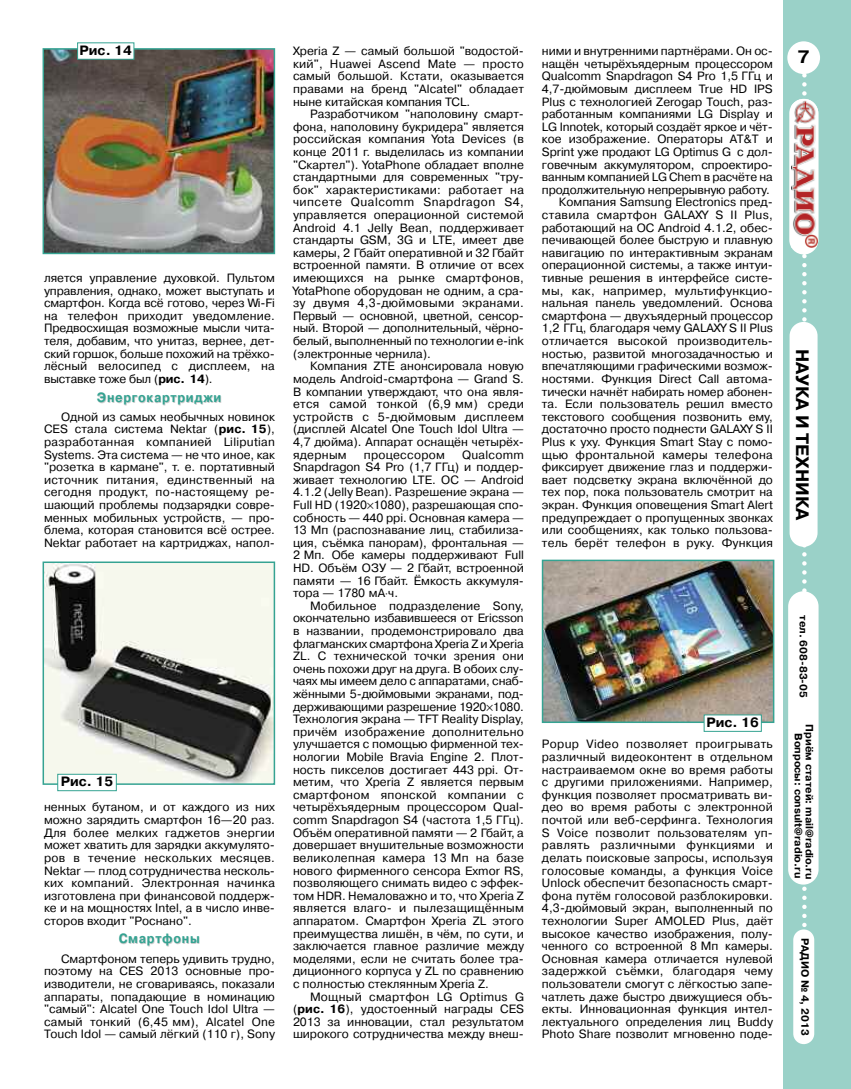
<style>
.page{position:relative;width:851px;height:1089px;background:#fff}
.page>*{position:absolute;margin:0;border:0;box-sizing:border-box;transform-origin:0 0}
.t1{font:700 18px "Pragmatica C";color:#000}
.t2{font:700 13.5px "Pragmatica C";letter-spacing:.055em;color:#35a392;scale:.9 1}
.t3{font:700 13.5px "Pragmatica C";color:#000}
.t4{font:12px/12.6px "Pragmatica C";color:#000;text-align:justify}
.t5{font:12px "Pragmatica C";letter-spacing:.025em;color:#000}
.t6{font:700 10.5px/11.1px "Pragmatica C";color:#000;text-align:right}
.s1{font-weight:700}
</style>
<div class="page">
<div style="left:782px;top:0;width:68px;height:1089px;background:#9ad1c8"></div>
<svg style="left:802px;top:74px;width:4px;height:853px"></svg>
<div style="left:793px;top:929px;width:21px;height:115px;background:#fff;border-radius:10px"></div>
<div style="left:789px;top:322px;width:28px;height:225px;background:#fff;border-radius:14px"></div>
<div style="left:787px;top:41px;width:32px;height:33px;background:#fff;border-radius:50%"></div>
<div style="left:788px;top:591px;width:30px;height:293px;background:#fff;border-radius:15px"></div>
<div style="left:789px;top:99px;width:29px;height:155px;background:#fff;border-radius:15px"></div>
<img style="left:791px;top:99px;width:27px;height:149px">
<img style="left:46px;top:51px;width:226px;height:200px">
<div style="left:43px;top:48px;width:232px;height:206px;border:2px solid #35a392"></div>
<div style="left:78px;top:43px;width:56px;height:16px;background:#fff"></div>
<div style="left:77px;top:43px;width:57px;height:17px;border:1px solid #35a392"></div>
<img style="left:46px;top:564px;width:226px;height:218px">
<div style="left:43px;top:561px;width:232px;height:224px;border:2px solid #35a392"></div>
<div style="left:58px;top:774px;width:58px;height:16px;background:#fff"></div>
<div style="left:57px;top:774px;width:60px;height:17px;border:1px solid #35a392"></div>
<img style="left:544px;top:562px;width:227px;height:158px">
<div style="left:541px;top:559px;width:233px;height:164px;border:2px solid #35a392"></div>
<div style="left:704px;top:715px;width:57px;height:16px;background:#fff"></div>
<div style="left:703px;top:714px;width:58px;height:17px;border:1px solid #35a392"></div>
<p class="t3" style="left:79px;top:42px;width:54px">Рис. 14</p>
<p class="t4" style="left:44px;top:271px;width:232px">ляется управление духовкой. Пультом управления, однако, может выступать и смартфон. Когда всё готово, через Wi-Fi на телефон приходит уведомление.<br>Предвосхищая возможные мысли чита&shy;теля, добавим, что унитаз, вернее, дет&shy;ский горшок, больше похожий на трёхко&shy;лёсный велосипед с дисплеем, на выставке тоже был (<span class="s1">рис. 14</span>).</p>
<p class="t2" style="left:97px;top:390px;width:140px">Энергокартриджи</p>
<p class="t4" style="left:44px;top:410px;width:232px;text-indent:17px">Одной из самых необычных новинок CES стала система Nektar (<span class="s1">рис. 15</span>), разработанная компанией Liliputian Systems. Эта система — не что иное, как "розетка в кармане", т. е. портативный источник питания, единственный на сегодня продукт, по-настоящему ре&shy;шающий проблемы подзарядки совре&shy;менных мобильных устройств, — про&shy;блема, которая становится всё острее.<br>Nektar работает на картриджах, напол-</p>
<p class="t3" style="left:61px;top:773px;width:54px">Рис. 15</p>
<p class="t4" style="left:44px;top:801px;width:232px">ненных бутаном, и от каждого из них можно зарядить смартфон 16—20 раз.<br>Для более мелких гаджетов энергии может хватить для зарядки аккумулято&shy;ров в течение нескольких месяцев.<br>Nektar — плод сотрудничества несколь&shy;ких компаний. Электронная начинка изготовлена при финансовой поддерж&shy;ке и на мощностях Intel, а в число инве&shy;сторов входит "Роснано".</p>
<p class="t2" style="left:119px;top:930px;width:91px">Смартфоны</p>
<p class="t4" style="left:44px;top:952px;width:232px;text-indent:17px">Смартфоном теперь удивить трудно, поэтому на CES 2013 основные про&shy;изводители, не сговариваясь, показали аппараты, попадающие в номинацию "самый": Alcatel One Touch Idol Ultra — самый тонкий (6,45 мм), Alcatel One Touch Idol — самый лёгкий (110 г), Sony</p>
<p class="t4" style="left:293px;top:45px;width:232px">Xperia Z — самый большой "водостой&shy;кий", Huawei Ascend Mate — просто самый большой. Кстати, оказывается правами на бренд "Alcatel" обладает ныне китайская компания TCL.</p>
<p class="t4" style="left:293px;top:108px;width:232px;text-indent:17px">Разработчиком "наполовину смарт&shy;фона, наполовину букридера" является российская компания Yota Devices (в конце 2011 г. выделилась из компании "Скартел"). YotaPhone обладает вполне стандартными для современных "тру&shy;бок" характеристиками: работает на чипсете Qualcomm Snapdragon S4, управляется операционной системой Android 4.1 Jelly Bean, поддерживает стандарты GSM, 3G и LTE, имеет две камеры, 2 Гбайт оперативной и 32 Гбайт встроенной памяти. В отличие от всех имеющихся на рынке смартфонов, YotaPhone оборудован не одним, а сра&shy;зу двумя 4,3-дюймовыми экранами.<br>Первый — основной, цветной, сенсор&shy;ный. Второй — дополнительный, чёрно&shy;белый, выполненный по технологии e-ink (электронные чернила).</p>
<p class="t4" style="left:293px;top:360px;width:232px;text-indent:17px">Компания ZTE анонсировала новую модель Android-смартфона — Grand S.<br>В компании утверждают, что она явля&shy;ется самой тонкой (6,9 мм) среди устройств с 5-дюймовым дисплеем (дисплей Alcatel One Touch Idol Ultra — 4,7 дюйма). Аппарат оснащён четырёх&shy;ядерным</p>
<p class="t4" style="left:293px;top:448px;width:232px;text-indent:169px">Qualcomm Snapdragon S4 Pro (1,7 ГГц) и поддер&shy;живает технологию LTE. ОС — Android 4.1.2 (Jelly Bean). Разрешение экрана — Full HD (1920 1080), разрешающая спо&shy;собность — 440 ppi. Основная камера — 13 Мп (распознавание лиц, стабилиза&shy;ция, съёмка панорам), фронтальная — 2 Мп. Обе камеры поддерживают Full HD. Объём ОЗУ — 2 Гбайт, встроенной памяти — 16 Гбайт. Ёмкость аккумуля&shy;тора — 1780 мА⋅ч.</p>
<p class="t4" style="left:293px;top:599px;width:232px;text-indent:17px">Мобильное подразделение Sony, окончательно избавившееся от Ericsson в названии, продемонстрировало два флагманских смартфона Xperia Z и Xperia ZL. С технической точки зрения они очень похожи друг на друга. В обоих слу&shy;чаях мы имеем дело с аппаратами, снаб&shy;жёнными 5-дюймовыми экранами, под&shy;держивающими разрешение 1920 1080.<br>Технология экрана — TFT Reality Display, причём изображение дополнительно улучшается с помощью фирменной тех&shy;нологии Mobile Bravia Engine 2. Плот&shy;ность пикселов достигает 443 ppi. От&shy;метим, что Xperia Z является первым смартфоном японской компании с четырёхъядерным процессором Qual&shy;comm Snapdragon S4 (частота 1,5 ГГц).<br>Объём оперативной памяти — 2 Гбайт, а довершает внушительные возможности великолепная камера 13 Мп на базе нового фирменного сенсора Exmor RS, позволяющего снимать видео с эффек&shy;том HDR. Немаловажно и то, что Xperia Z является влаго- и пылезащищённым аппаратом. Смартфон Xperia ZL этого преимущества лишён, в чём, по сути, и заключается главное различие между моделями, если не считать более тра&shy;диционного корпуса у ZL по сравнению с полностью стеклянным Xperia Z.</p>
<p class="t4" style="left:293px;top:990px;width:232px;text-indent:17px">Мощный смартфон LG Optimus G (<span class="s1">рис. 16</span>), удостоенный награды CES 2013 за инновации, стал результатом широкого сотрудничества между внеш-</p>
<p class="t5" style="left:364px;top:447px;width:83px">процессором</p>
<p class="t4" style="left:542px;top:45px;width:232px;text-align:right">ними и внутренними партнёрами. Он ос&shy;нащён четырёхъядерным процессором Qualcomm Snapdragon S4 Pro 1,5 ГГц и 4,7-дюймовым дисплеем True HD IPS Plus с технологией Zerogap Touch, раз&shy;работанным компаниями LG Display и LG Innotek, который создаёт яркое и чёт&shy;кое изображение. Операторы AT&amp;T и Sprint уже продают LG Optimus G с дол&shy;говечным аккумулятором, спроектиро&shy;ванным компанией LG Chem в расчёте на продолжительную непрерывную работу.<br>Компания Samsung Electronics пред&shy;ставила смартфон GALAXY S II Plus, работающий на ОС Android 4.1.2, обес&shy;печивающей более быструю и плавную навигацию по интерактивным экранам операционной системы, а также интуи&shy;тивные решения в интерфейсе систе&shy;мы, как, например, мультифункцио&shy;нальная панель уведомлений. Основа смартфона — двухъядерный процессор 1,2 ГГц, благодаря чему GALAXY S II Plus отличается высокой производитель&shy;ностью, развитой многозадачностью и впечатляющими графическими возмож&shy;ностями. Функция Direct Call автома&shy;тически начнёт набирать номер абонен&shy;та. Если пользователь решил вместо текстового сообщения позвонить ему, достаточно просто поднести GALAXY S II Plus к уху. Функция Smart Stay с помо&shy;щью фронтальной камеры телефона фиксирует движение глаз и поддержи&shy;вает подсветку экрана включённой до тех пор, пока пользователь смотрит на экран. Функция оповещения Smart Alert предупреждает о пропущенных звонках или сообщениях, как только пользова&shy;тель берёт телефон в руку. Функция</p>
<p class="t3" style="left:706px;top:714px;width:54px">Рис. 16</p>
<p class="t4" style="left:542px;top:738px;width:232px">Popup Video позволяет проигрывать различный видеоконтент в отдельном настраиваемом окне во время работы с другими приложениями. Например, функция позволяет просматривать ви&shy;део во время работы с электронной почтой или веб-серфинга. Технология S Voice позволит пользователям уп&shy;равлять различными функциями и делать поисковые запросы, используя голосовые команды, а функция Voice Unlock обеспечит безопасность смарт&shy;фона путём голосовой разблокировки.<br>4,3-дюймовый экран, выполненный по технологии Super AMOLED Plus, даёт высокое качество изображения, полу&shy;ченного со встроенной 8 Мп камеры.<br>Основная камера отличается нулевой задержкой съёмки, благодаря чему пользователи смогут с лёгкостью запе&shy;чатлеть даже быстро движущиеся объ&shy;екты. Инновационная функция интел&shy;лектуального определения лиц Buddy Photo Share позволит мгновенно поде-</p>
<h1 class="t1" style="left:797px;top:46px;width:13px">7</h1>
<h1 class="t1" style="left:812px;top:348px;width:173px;rotate:90deg">НАУКА И ТЕХНИКА</h1>
<p class="t6" style="left:809px;top:615px;width:84px;rotate:90deg">тел. 608-83-05</p>
<p class="t6" style="left:814px;top:724px;width:156px;rotate:90deg">Приём статей: mail@radio.ru<br>Вопросы: consult@radio.ru</p>
<p class="t6" style="left:810px;top:938px;width:99px;rotate:90deg">РАДИО № 4, 2013</p>
</div>
